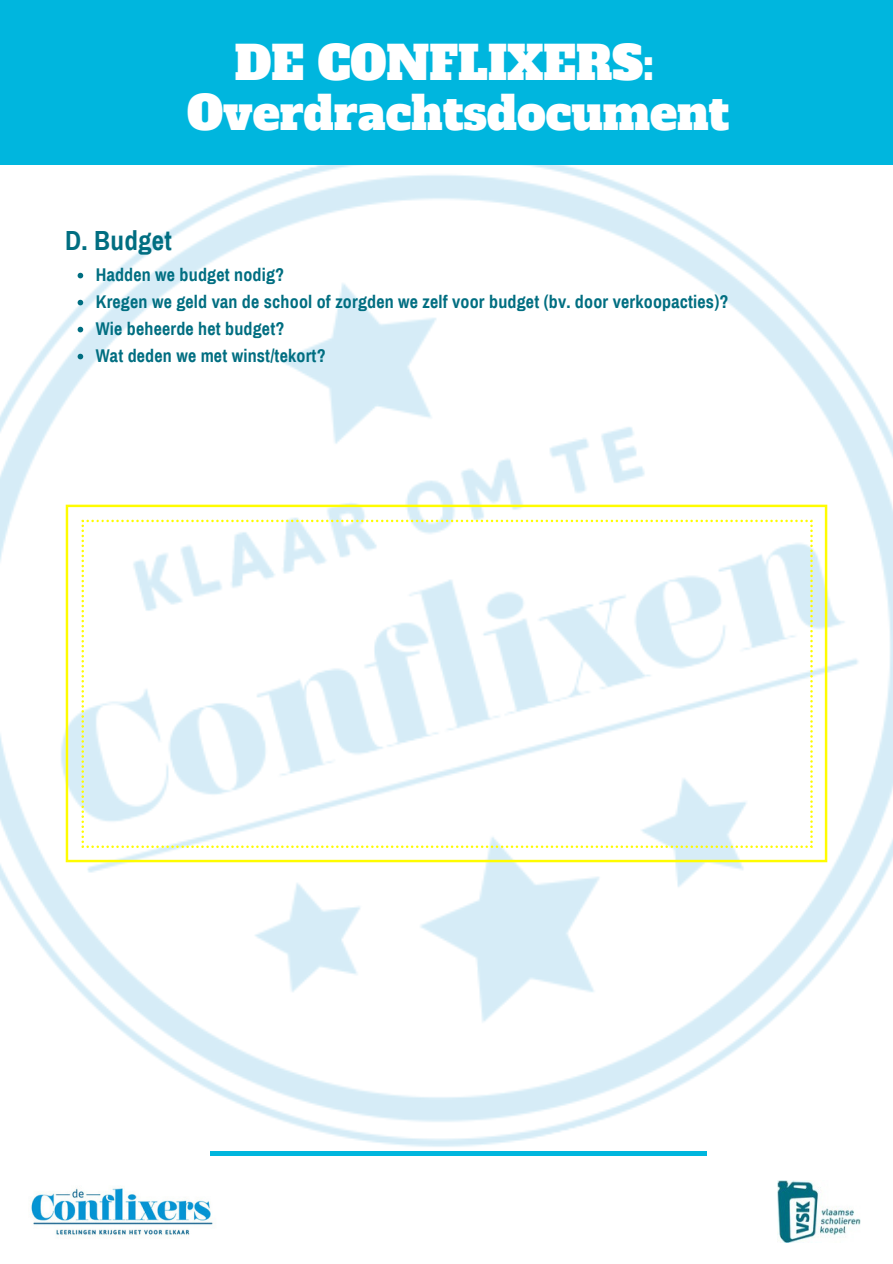
<style>
.page{position:relative;width:893px;height:1264px;background:#fff}
.page>*{position:absolute;margin:0;border:0;box-sizing:border-box;transform-origin:0 0}
.t1{font:45.45px/49.5px "Alfa Slab One";color:#fff}
.t2{font:700 27px "Archivo Narrow";letter-spacing:.01em;color:#006e81}
.t3{font:700 18px/27px "Archivo Narrow";letter-spacing:.01em;color:#006e81}
</style>
<div class="page">
<img style="left:0;top:164px;width:892px;height:992px">
<div style="left:164px;top:200px;width:16px;height:16px;background:#fff;border-radius:50%"></div>
<div style="left:0;top:0;width:892px;height:164px;background:#00b6de"></div>
<div style="left:210px;top:1150px;width:496px;height:5px;background:#00b6de"></div>
<img style="left:777px;top:1180px;width:83px;height:62px">
<img style="left:31px;top:1188px;width:182px;height:48px">
<svg style="left:66px;top:504px;width:761px;height:358px"></svg>
<svg style="left:81px;top:519px;width:731px;height:329px"></svg>
<svg style="left:78px;top:273px;width:5px;height:5px"></svg>
<svg style="left:78px;top:300px;width:5px;height:5px"></svg>
<svg style="left:78px;top:327px;width:5px;height:5px"></svg>
<svg style="left:78px;top:354px;width:5px;height:5px"></svg>
<h1 class="t1" style="left:187px;top:39px;width:544px;text-indent:48px">DE CONFLIXERS:<br>Overdrachtsdocument</h1>
<h2 class="t2" style="left:65px;top:226px;width:108px">D. Budget</h2>
<p class="t3" style="left:96px;top:261px;width:634px">Hadden we budget nodig?<br>Kregen we geld van de school of zorgden we zelf voor budget (bv. door verkoopacties)?<br>Wie beheerde het budget?<br>Wat deden we met winst/tekort?</p>
</div>
